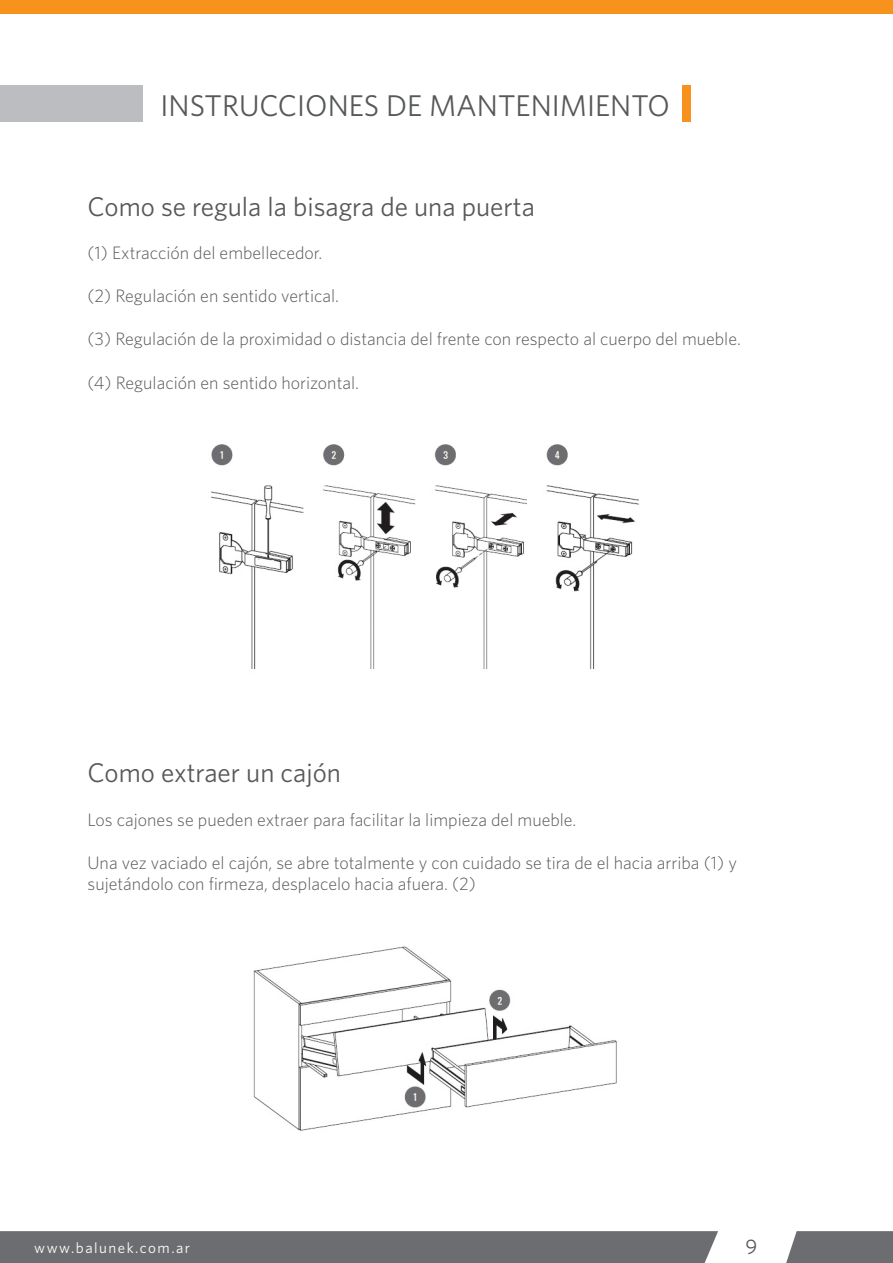
<style>
.page{position:relative;width:893px;height:1263px;background:#fff}
.page>*{position:absolute;margin:0;border:0;box-sizing:border-box;transform-origin:0 0}
.t1{font:30px "Whitney";color:#57585a}
.Paragraph_Style_1{font:27px "Whitney";color:#57585a}
.t2{font:21px "Whitney";color:#57585a}
.Paragraph_Style_1-2{font:300 18px/21.6px "Whitney";color:#57585a}
.t3{font:15px "Whitney";letter-spacing:.1em;color:#fff}
</style>
<div class="page">
<svg style="left:786px;top:1231px;width:107px;height:32px;background:#747577"></svg>
<div style="left:0;top:1231px;width:718px;height:32px;background:#6c6d70"></div>
<div style="left:0;top:0;width:892px;height:14px;background:#f7931d"></div>
<img style="left:211px;top:444px;width:428px;height:225px">
<div style="left:0;top:85px;width:142px;height:36px;background:#bcbdc0"></div>
<div style="left:682px;top:85px;width:9px;height:36px;background:#f7931d"></div>
<img style="left:253px;top:946px;width:364px;height:185px">
<p class="t1" style="left:160px;top:88px;width:511px">INSTRUCCIONES DE MANTENIMIENTO</p>
<p class="Paragraph_Style_1" style="left:88px;top:190px;width:449px">Como se regula la bisagra de una puerta</p>
<p class="Paragraph_Style_1-2" style="left:88px;top:242px;width:236px">(1) Extracción del embellecedor.</p>
<p class="Paragraph_Style_1-2" style="left:88px;top:285px;width:253px">(2) Regulación en sentido vertical.</p>
<p class="Paragraph_Style_1-2" style="left:88px;top:328px;width:655px">(3) Regulación de la proximidad o distancia del frente con respecto al cuerpo del mueble.</p>
<p class="Paragraph_Style_1-2" style="left:88px;top:371px;width:273px">(4) Regulación en sentido horizontal.</p>
<p class="Paragraph_Style_1" style="left:88px;top:757px;width:255px">Como extraer un cajón</p>
<p class="Paragraph_Style_1-2" style="left:88px;top:808px;width:490px">Los cajones se pueden extraer para facilitar la limpieza del mueble.</p>
<p class="Paragraph_Style_1-2" style="left:88px;top:851px;width:651px">Una vez vaciado el cajón, se abre totalmente y con cuidado se tira de el hacia arriba (1) y sujetándolo con firmeza, desplacelo hacia afuera. (2)</p>
<p class="t3" style="left:34px;top:1239px;width:157px">www.balunek.com.ar</p>
<p class="t2" style="left:745px;top:1234px;width:13px">9</p>
</div>
